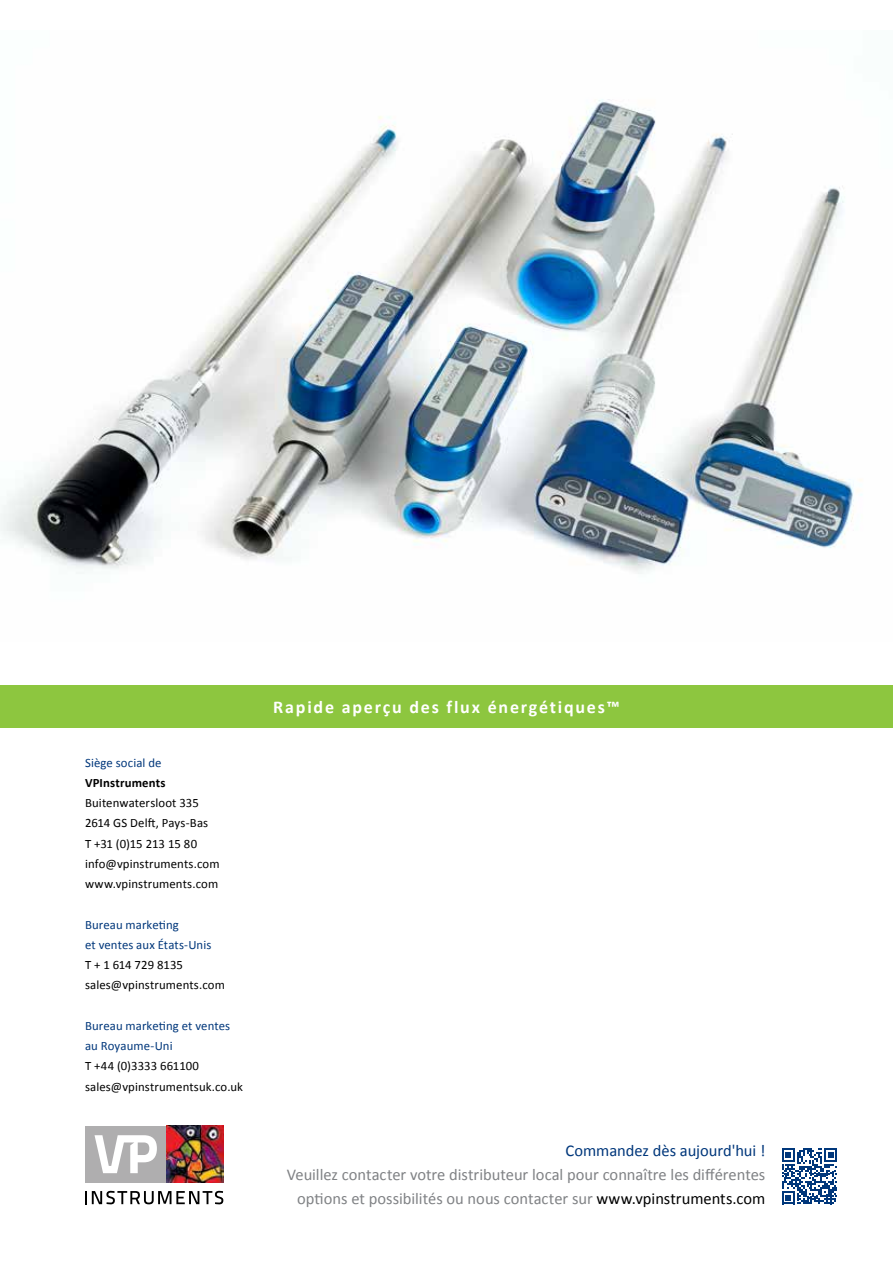
<style>
.page{position:relative;width:893px;height:1263px;background:#fff}
.page>*{position:absolute;margin:0;border:0;box-sizing:border-box;transform-origin:0 0}
.t1{font:700 18px "Calibri";letter-spacing:.1em;color:#fff}
.t2{font:16.5px/24px "Calibri";color:#808285;text-align:right}
.t3{font:16.5px "Calibri";letter-spacing:-.005em;color:#00377b}
.t4{font:12.75px/20.2px "Calibri";letter-spacing:.01em;color:#000}
.t5{font:12.75px/20.2px "Calibri";letter-spacing:.005em;color:#00377b}
.t6{font:700 12.75px "Calibri";letter-spacing:.01em;color:#000}
.s1{color:#000}
</style>
<div class="page">
<img style="left:0;top:99px;width:862px;height:475px">
<div style="left:0;top:685px;width:893px;height:43px;background:#8dc63f"></div>
<div style="left:85px;top:1126px;width:81px;height:57px;background:#afaeaf"></div>
<svg style="left:95px;top:1135px;width:62px;height:38px"></svg>
<img style="left:166px;top:1126px;width:57px;height:57px">
<svg style="left:85px;top:1191px;width:138px;height:13px"></svg>
<svg style="left:782px;top:1148px;width:55px;height:56px"></svg>
<p class="t5" style="left:85px;top:752px;width:78px">Siège social de</p>
<p class="t6" style="left:85px;top:774px;width:82px">VPInstruments</p>
<p class="t4" style="left:85px;top:793px;width:136px">Buitenwatersloot 335<br>2614 GS Delft, Pays-Bas<br>T +31 (0)15 213 15 80 info@vpinstruments.com www.vpinstruments.com</p>
<p class="t5" style="left:85px;top:914px;width:128px">Bureau marketing<br>et ventes aux États-Unis</p>
<p class="t4" style="left:85px;top:955px;width:141px">T + 1 614 729 8135 sales@vpinstruments.com</p>
<p class="t5" style="left:85px;top:1015px;width:147px">Bureau marketing et ventes au Royaume-Uni</p>
<p class="t4" style="left:85px;top:1056px;width:160px">T +44 (0)3333 661100 sales@vpinstrumentsuk.co.uk</p>
<h1 class="t1" style="left:273px;top:696px;width:348px">Rapide aperçu des flux énergétiques™</h1>
<p class="t3" style="left:566px;top:1140px;width:201px">Commandez dès aujourd'hui !</p>
<p class="t2" style="left:287px;top:1163px;width:480px">Veuillez contacter votre distributeur local pour connaître les différentes options et possibilités ou nous contacter sur <span class="s1">www.vpinstruments.com</span></p>
</div>
